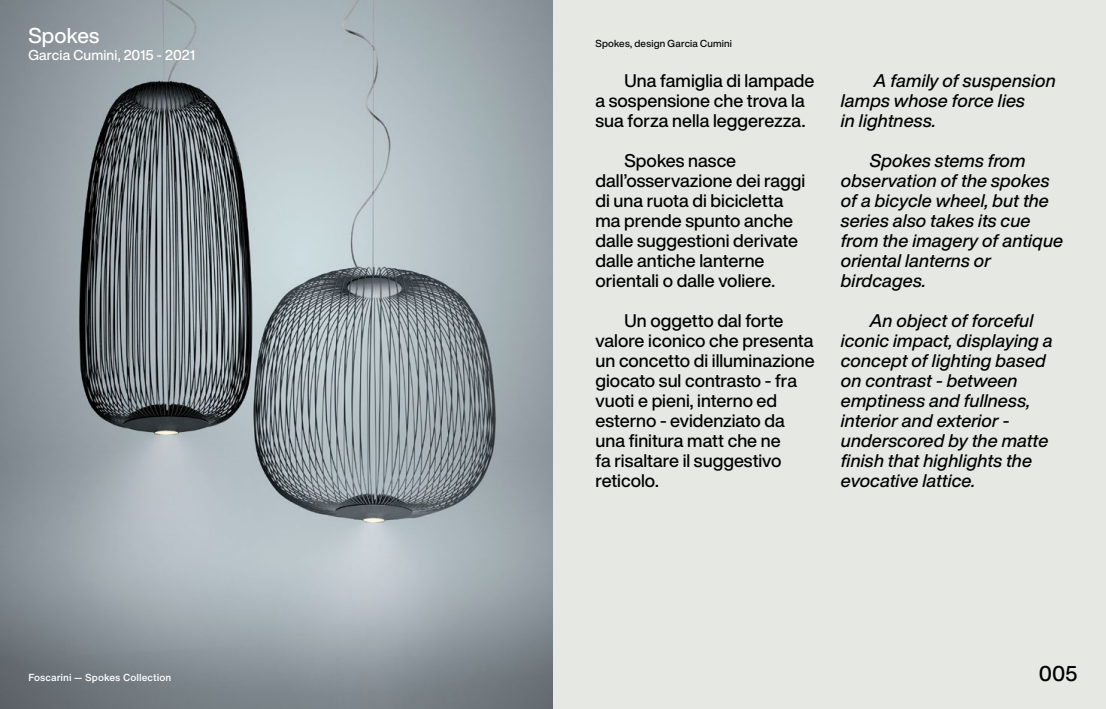
<style>
.page{position:relative;width:1106px;height:709px;background:#fff}
.page>*{position:absolute;margin:0;border:0;box-sizing:border-box;transform-origin:0 0}
.t1{font:500 21px "Helvetica Now Display";letter-spacing:.01em;color:#fff}
.t2{font:500 21px "Helvetica Now Display";color:#000}
.t3{font:500 18px/20px "Helvetica Now Display";color:#000}
.t4{font:italic 500 18px/20px "Helvetica Now Display";letter-spacing:.01em;color:#000}
.t5{font:500 14px "Helvetica Now Display";letter-spacing:.01em;color:#fff}
.t6{font:500 10px "Helvetica Now Text";letter-spacing:.005em;color:#fff}
.t7{font:500 10px "Helvetica Now Display";letter-spacing:.02em;color:#000}
</style>
<div class="page">
<img style="left:0;top:0;width:553px;height:709px">
<div style="left:553px;top:0;width:553px;height:709px;background:#e6e9e3"></div>
<p class="t1" style="left:28px;top:21px;width:72px">Spokes</p>
<p class="t5" style="left:28px;top:46px;width:168px">Garcia Cumini, 2015 - 2021</p>
<p class="t6" style="left:28px;top:669px;width:144px">Foscarini — Spokes Collection</p>
<p class="t7" style="left:595px;top:37px;width:138px">Spokes, design Garcia Cumini</p>
<p class="t3" style="left:595px;top:70px;width:220px;text-indent:29px">Una famiglia di lampade a sospensione che trova la sua forza nella leggerezza.</p>
<p class="t3" style="left:595px;top:150px;width:211px;text-indent:29px">Spokes nasce dall’osservazione dei raggi di una ruota di bicicletta ma prende spunto anche dalle suggestioni derivate dalle antiche lanterne orientali o dalle voliere.</p>
<p class="t3" style="left:595px;top:310px;width:221px;text-indent:29px">Un oggetto dal forte valore iconico che presenta un concetto di illuminazione giocato sul contrasto - fra vuoti e pieni, interno ed esterno - evidenziato da una finitura matt che ne<br>fa risaltare il suggestivo reticolo.</p>
<p class="t4" style="left:840px;top:70px;width:216px;text-indent:33px">A family of suspension lamps whose force lies<br>in lightness.</p>
<p class="t4" style="left:840px;top:150px;width:224px;text-indent:29px">Spokes stems from observation of the spokes of a bicycle wheel, but the series also takes its cue from the imagery of antique oriental lanterns or birdcages.</p>
<p class="t4" style="left:840px;top:310px;width:213px;text-indent:29px">An object of forceful iconic impact, displaying a concept of lighting based on contrast - between emptiness and fullness, interior and exterior - underscored by the matte finish that highlights the evocative lattice.</p>
<p class="t2" style="left:1038px;top:658px;width:40px">005</p>
</div>
